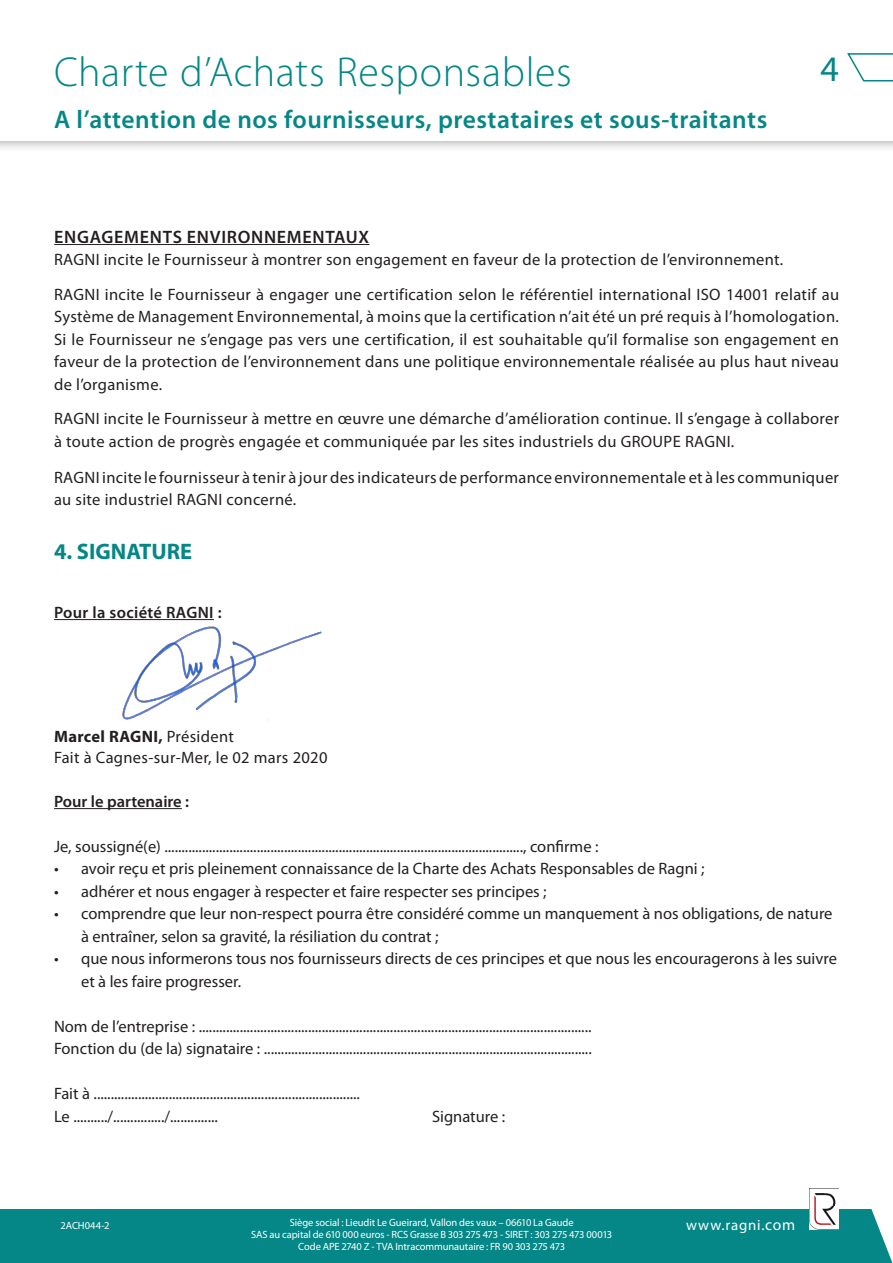
<style>
.page{position:relative;width:893px;height:1263px;background:#fff}
.page>*{position:absolute;margin:0;border:0;box-sizing:border-box;transform-origin:0 0}
.t1{font:300 42px "Myriad Pro";letter-spacing:.01em;color:#058787}
.t2{font:36px "Myriad Pro";color:#058787}
.t3{font:600 25.5px "Myriad Pro";letter-spacing:.02em;color:#058787}
.t4{font:700 22.5px "Myriad Pro";color:#058787}
.t5{font:600 18px "Myriad Pro";letter-spacing:.04em;color:#231f20}
.t6{font:16.5px/22.5px "Myriad Pro";letter-spacing:.015em;color:#231f20}
.t7{font:700 16.5px "Myriad Pro";letter-spacing:.02em;color:#231f20}
.t8{font:600 16.5px "Myriad Pro";letter-spacing:.02em;color:#231f20}
.t9{font:600 16.5px "Myriad Pro";color:#231f20}
.t10{font:14.85px "Myriad Pro";letter-spacing:.05em;color:#fff}
.t11{font:10.5px/12px "Myriad Pro";letter-spacing:-.01em;color:#fff;text-align:center}
.s1{font-weight:400}
.s2{font-size:15.6px}
</style>
<div class="page">
<div style="left:0;top:0;width:893px;height:152px;background:#231f20;opacity:.4"></div>
<div style="left:0;top:0;width:893px;height:141px;background:#fff"></div>
<div style="left:0;top:1209px;width:893px;height:54px;background:#058787"></div>
<img style="left:809px;top:1188px;width:30px;height:42px">
<svg style="left:847px;top:53px;width:46px;height:29px"></svg>
<hr style="left:54px;top:244px;width:315px;height:1px;background:#231f20">
<img style="left:54px;top:620px;width:268px;height:101px">
<hr style="left:54px;top:619px;width:160px;height:1px;background:#231f20">
<hr style="left:54px;top:808px;width:128px;height:1px;background:#231f20">
<h1 class="t1" style="left:54px;top:46px;width:519px">Charte d’Achats Responsables</h1>
<h2 class="t2" style="left:820px;top:47px;width:20px">4</h2>
<p class="t3" style="left:54px;top:103px;width:715px">A l’attention de nos fournisseurs, prestataires et sous-traitants</p>
<p class="t5" style="left:54px;top:225px;width:317px">ENGAGEMENTS ENVIRONNEMENTAUX</p>
<p class="t6" style="left:54px;top:248px;width:731px">RAGNI incite le Fournisseur à montrer son engagement en faveur de la protection de l’environnement.</p>
<p class="t6" style="left:54px;top:283px;width:786px">RAGNI incite le Fournisseur à engager une certification selon le référentiel international ISO 14001 relatif au<br>Système de Management Environnemental, à moins que la certification n’ait été un pré requis à l’homologation.</p>
<p class="t6" style="left:54px;top:328px;width:786px;text-align:justify">Si le Fournisseur ne s’engage pas vers une certification, il est souhaitable qu’il formalise son engagement en faveur de la protection de l’environnement dans une politique environnementale réalisée au plus haut niveau de l’organisme.</p>
<p class="t6" style="left:54px;top:407px;width:786px">RAGNI incite le Fournisseur à mettre en œuvre une démarche d’amélioration continue. Il s’engage à collaborer à toute action de progrès engagée et communiquée par les sites industriels du GROUPE RAGNI.</p>
<p class="t6" style="left:54px;top:466px;width:786px">RAGNI incite le fournisseur à tenir à jour des indicateurs de performance environnementale et à les communiquer au site industriel RAGNI concerné.</p>
<p class="t4" style="left:54px;top:537px;width:140px">4. SIGNATURE</p>
<p class="t8" style="left:54px;top:602px;width:169px">Pour la société RAGNI :</p>
<p class="t7" style="left:54px;top:726px;width:181px">Marcel RAGNI, <span class="s1">Président</span></p>
<p class="t6" style="left:54px;top:746px;width:275px">Fait à Cagnes-sur-Mer, le 02 mars 2020</p>
<p class="t9" style="left:54px;top:791px;width:137px">Pour le partenaire :</p>
<p class="t6" style="left:54px;top:835px;width:546px">Je, soussigné(e) ........................................................................................................., confirme :</p>
<p class="t6" style="left:54px;top:857px;width:652px">• avoir reçu et pris pleinement connaissance de la Charte des Achats Responsables de Ragni ;</p>
<p class="t6" style="left:54px;top:880px;width:494px">• adhérer et nous engager à respecter et faire respecter ses principes ;</p>
<p class="t6" style="left:81px;top:902px;width:753px;text-indent:-27px">• comprendre que leur non-respect pourra être considéré comme un manquement à nos obligations, de nature à entraîner, selon sa gravité, la résiliation du contrat ;</p>
<p class="t6" style="left:81px;top:947px;width:757px;text-indent:-27px">• que nous informerons tous nos fournisseurs directs de ces principes et que nous les encouragerons à les suivre et à les faire progresser.</p>
<p class="t6" style="left:54px;top:1015px;width:539px">Nom de l’entreprise : ...................................................................................................................</p>
<p class="t6" style="left:54px;top:1037px;width:539px">Fonction du (de la) signataire : ................................................................................................</p>
<p class="t6" style="left:54px;top:1082px;width:307px">Fait à ..............................................................................</p>
<p class="t6" style="left:54px;top:1105px;width:165px">Le ........../.............../..............</p>
<p class="t6" style="left:432px;top:1105px;width:75px">Signature :</p>
<p class="t11" style="left:61px;top:1219px;width:50px">2ACH044-2</p>
<p class="t11" style="left:290px;top:1216px;width:285px">Siège social : Lieudit Le Gueirard, Vallon des vaux – 06610 La Gaude</p>
<p class="t10" style="left:686px;top:1216px;width:111px">www.ragni.<span class="s2">com</span></p>
<p class="t11" style="left:251px;top:1228px;width:363px">SAS au capital de 610 000 euros - RCS Grasse B 303 275 473 - SIRET : 303 275 473 00013<br>Code APE 2740 Z - TVA Intracommunautaire : FR 90 303 275 473</p>
</div>
